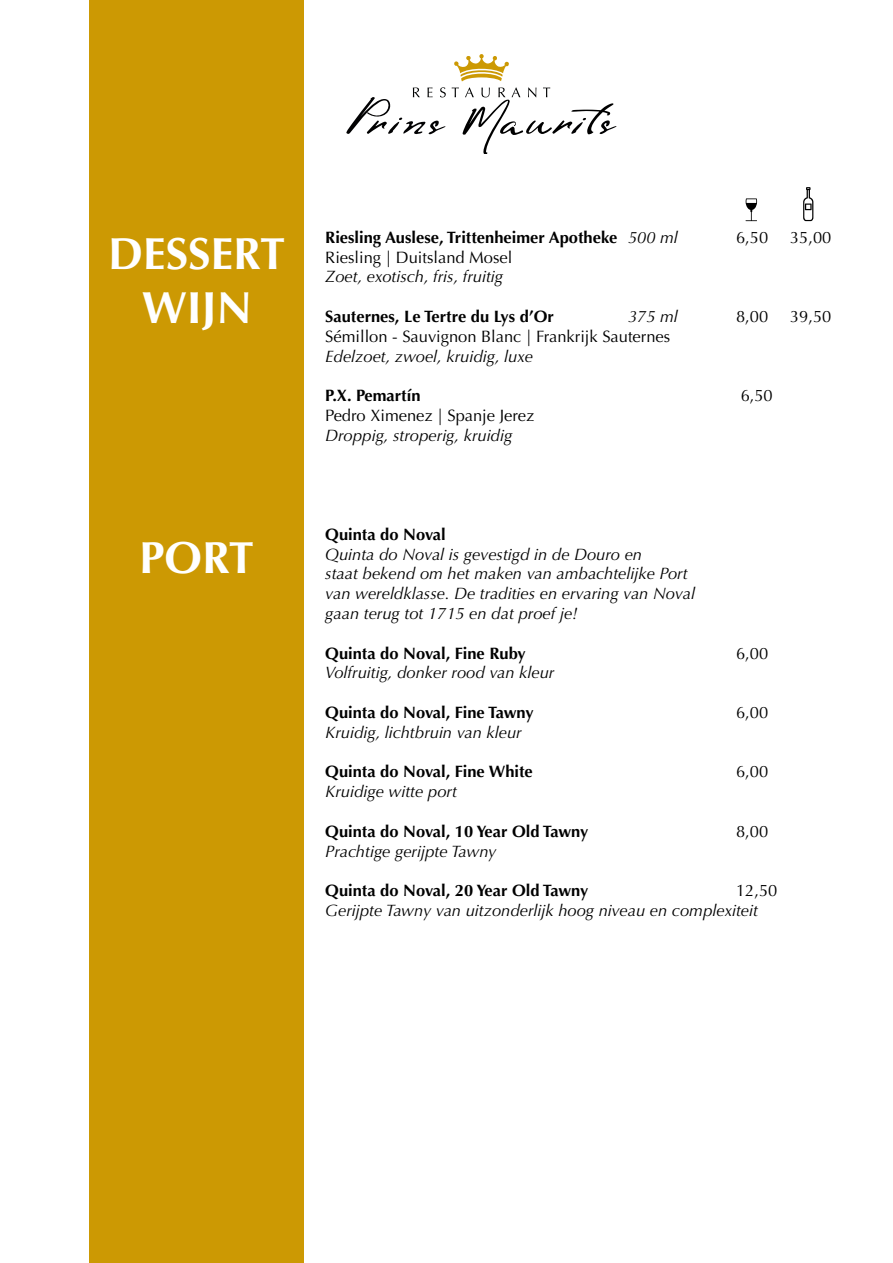
<style>
.page{position:relative;width:893px;height:1263px;background:#fff}
.page>*{position:absolute;margin:0;border:0;box-sizing:border-box;transform-origin:0 0}
.t1{font:700 45px/54px "Optima";color:#fff;text-align:center}
.t2{font:italic 16.5px/19.8px "Optima";color:#000}
.t3{font:700 16.5px "Optima";color:#000}
.t4{font:16.5px "Optima";color:#000}
.s1{font-weight:400;font-style:italic}
</style>
<div class="page">
<div style="left:89px;top:0;width:215px;height:1263px;background:#cc9903"></div>
<svg style="left:454px;top:54px;width:55px;height:27px"></svg>
<svg style="left:346px;top:87px;width:100px;height:47px"></svg>
<svg style="left:452px;top:87px;width:165px;height:67px"></svg>
<svg style="left:746px;top:187px;width:67px;height:34px"></svg>
<h1 class="t1" style="left:108px;top:227px;width:178px">DESSERT<br>WIJN</h1>
<h1 class="t1" style="left:140px;top:531px;width:116px">PORT</h1>
<p class="t3" style="left:325px;top:228px;width:354px">Riesling Auslese, Trittenheimer Apotheke <span class="s1">500 ml</span></p>
<p class="t4" style="left:736px;top:228px;width:34px">6,50</p>
<p class="t4" style="left:790px;top:228px;width:43px">35,00</p>
<p class="t4" style="left:325px;top:247px;width:189px">Riesling | Duitsland Mosel</p>
<p class="t2" style="left:325px;top:267px;width:179px">Zoet, exotisch, fris, fruitig</p>
<p class="t3" style="left:325px;top:307px;width:230px">Sauternes, Le Tertre du Lys d’Or</p>
<p class="t2" style="left:628px;top:307px;width:51px">375 ml</p>
<p class="t4" style="left:736px;top:307px;width:34px">8,00</p>
<p class="t4" style="left:790px;top:307px;width:43px">39,50</p>
<p class="t4" style="left:325px;top:327px;width:346px">Sémillon - Sauvignon Blanc | Frankrijk Sauternes</p>
<p class="t2" style="left:325px;top:346px;width:209px">Edelzoet, zwoel, kruidig, luxe</p>
<p class="t3" style="left:325px;top:386px;width:97px">P.X. Pemartín</p>
<p class="t4" style="left:741px;top:386px;width:34px">6,50</p>
<p class="t4" style="left:325px;top:406px;width:211px">Pedro Ximenez | Spanje Jerez</p>
<p class="t2" style="left:325px;top:425px;width:189px">Droppig, stroperig, kruidig</p>
<p class="t3" style="left:325px;top:525px;width:122px">Quinta do Noval</p>
<p class="t2" style="left:325px;top:544px;width:371px">Quinta do Noval is gevestigd in de Douro en<br>staat bekend om het maken van ambachtelijke Port van wereldklasse. De tradities en ervaring van Noval gaan terug tot 1715 en dat proef je!</p>
<p class="t3" style="left:325px;top:643px;width:202px">Quinta do Noval, Fine Ruby</p>
<p class="t4" style="left:736px;top:643px;width:34px">6,00</p>
<p class="t2" style="left:325px;top:663px;width:231px">Volfruitig, donker rood van kleur</p>
<p class="t3" style="left:325px;top:703px;width:210px">Quinta do Noval, Fine Tawny</p>
<p class="t4" style="left:736px;top:703px;width:34px">6,00</p>
<p class="t2" style="left:325px;top:722px;width:198px">Kruidig, lichtbruin van kleur</p>
<p class="t3" style="left:325px;top:762px;width:209px">Quinta do Noval, Fine White</p>
<p class="t4" style="left:736px;top:762px;width:34px">6,00</p>
<p class="t2" style="left:325px;top:782px;width:133px">Kruidige witte port</p>
<p class="t3" style="left:325px;top:822px;width:265px">Quinta do Noval, 10 Year Old Tawny</p>
<p class="t4" style="left:736px;top:822px;width:34px">8,00</p>
<p class="t2" style="left:325px;top:841px;width:173px">Prachtige gerijpte Tawny</p>
<p class="t3" style="left:325px;top:881px;width:265px">Quinta do Noval, 20 Year Old Tawny</p>
<p class="t4" style="left:736px;top:881px;width:43px">12,50</p>
<p class="t2" style="left:325px;top:901px;width:434px">Gerijpte Tawny van uitzonderlijk hoog niveau en complexiteit</p>
</div>
